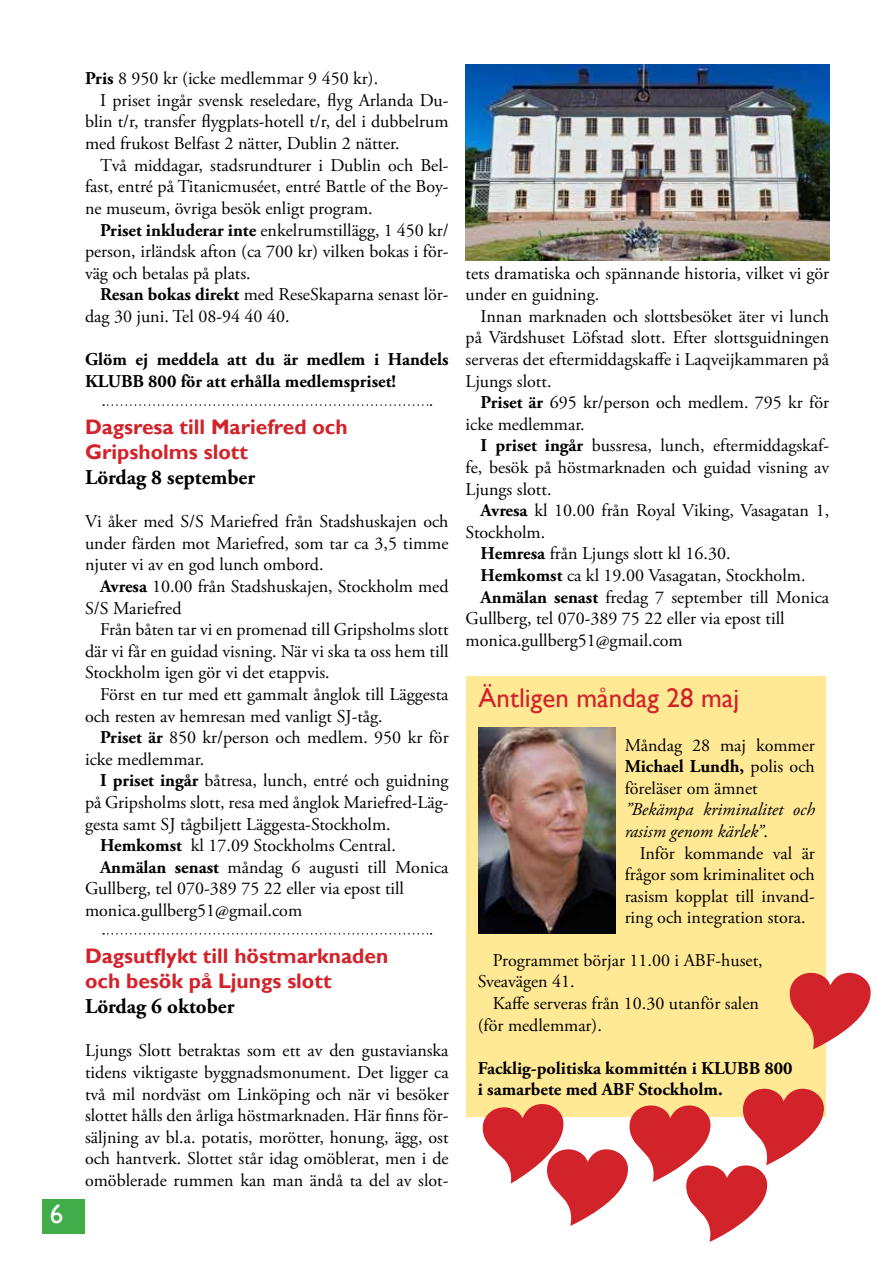
<style>
.page{position:relative;width:893px;height:1263px;background:#fff}
.page>*{position:absolute;margin:0;border:0;box-sizing:border-box;transform-origin:0 0}
.t1{font:27px "Gill Sans";color:#d2232a}
.t2{font:27px "Gill Sans";color:#fff}
.t3{font:700 21px/25.2px "Gill Sans";color:#d2232a}
.t4{font:700 21px "Adobe Garamond Pro";color:#000}
.t5{font:18px/21.6px "Adobe Garamond Pro";color:#000;text-align:justify}
.t6{font:700 18px/21.6px "Adobe Garamond Pro";color:#000}
.t7{font:italic 18px/21.6px "Adobe Garamond Pro";color:#000}
.s1{font-weight:700}
.s2{font-style:normal}
</style>
<div class="page">
<div style="left:43px;top:1199px;width:42px;height:34px;background:#41ad49"></div>
<div style="left:466px;top:676px;width:360px;height:441px;background:#ffe995"></div>
<img style="left:479px;top:727px;width:137px;height:207px">
<img style="left:466px;top:65px;width:363px;height:195px">
<svg style="left:103px;top:404px;width:329px;height:2px"></svg>
<svg style="left:103px;top:933px;width:329px;height:1px"></svg>
<h1 class="t2" style="left:50px;top:1198px;width:15px">6</h1>
<p class="t5" style="left:85px;top:68px;width:295px"><span class="s1">Pris</span> 8 950 kr (icke medlemmar 9 450 kr).</p>
<p class="t5" style="left:100px;top:90px;width:350px">I priset ingår svensk reseledare, flyg Arlanda Du-</p>
<p class="t5" style="left:85px;top:112px;width:365px">blin t/r, transfer flygplats-hotell t/r, del i dubbelrum</p>
<p class="t5" style="left:85px;top:133px;width:316px">med frukost Belfast 2 nätter, Dublin 2 nätter.</p>
<p class="t5" style="left:100px;top:155px;width:350px">Två middagar, stadsrundturer i Dublin och Bel-</p>
<p class="t5" style="left:85px;top:176px;width:365px">fast, entré på Titanicmuséet, entré Battle of the Boy-</p>
<p class="t5" style="left:85px;top:198px;width:289px">ne museum, övriga besök enligt program.</p>
<p class="t5" style="left:100px;top:220px;width:350px"><span class="s1">Priset inkluderar inte</span> enkelrumstillägg, 1 450 kr/</p>
<p class="t5" style="left:85px;top:241px;width:365px">person, irländsk afton (ca 700 kr) vilken bokas i för-</p>
<p class="t5" style="left:85px;top:263px;width:167px">väg och betalas på plats.</p>
<p class="t5" style="left:100px;top:284px;width:350px"><span class="s1">Resan bokas direkt</span> med ReseSkaparna senast lör-</p>
<p class="t5" style="left:85px;top:306px;width:206px">dag 30 juni. Tel 08-94 40 40.</p>
<p class="t6" style="left:85px;top:349px;width:365px">Glöm ej meddela att du är medlem i Handels<br>KLUBB 800 för att erhålla medlemspriset!</p>
<p class="t3" style="left:85px;top:414px;width:264px">Dagsresa till Mariefred och<br>Gripsholms slott</p>
<p class="t4" style="left:85px;top:465px;width:172px">Lördag 8 september</p>
<p class="t5" style="left:85px;top:511px;width:365px">Vi åker med S/S Mariefred från Stadshuskajen och under färden mot Mariefred, som tar ca 3,5 timme njuter vi av en god lunch ombord.</p>
<p class="t5" style="left:85px;top:576px;width:365px;text-indent:15px"><span class="s1">Avresa</span> 10.00 från Stadshuskajen, Stockholm med<br>S/S Mariefred</p>
<p class="t5" style="left:85px;top:619px;width:365px;text-indent:15px">Från båten tar vi en promenad till Gripsholms slott där vi får en guidad visning. När vi ska ta oss hem till Stockholm igen gör vi det etappvis.</p>
<p class="t5" style="left:85px;top:684px;width:365px;text-indent:15px">Först en tur med ett gammalt ånglok till Läggesta och resten av hemresan med vanligt SJ-tåg.</p>
<p class="t5" style="left:85px;top:727px;width:365px;text-indent:15px"><span class="s1">Priset är</span> 850 kr/person och medlem. 950 kr för icke medlemmar.</p>
<p class="t5" style="left:100px;top:770px;width:350px"><span class="s1">I priset ingår</span> båtresa, lunch, entré och guidning</p>
<p class="t5" style="left:85px;top:792px;width:365px">på Gripsholms slott, resa med ånglok Mariefred-Läg-</p>
<p class="t5" style="left:85px;top:814px;width:307px">gesta samt SJ tågbiljett Läggesta-Stockholm.</p>
<p class="t5" style="left:100px;top:835px;width:297px"><span class="s1">Hemkomst</span> kl 17.09 Stockholms Central.</p>
<p class="t5" style="left:100px;top:857px;width:350px"><span class="s1">Anmälan senast</span> måndag 6 augusti till Monica</p>
<p class="t5" style="left:85px;top:878px;width:321px">Gullberg, tel 070-389 75 22 eller via epost till</p>
<p class="t5" style="left:85px;top:900px;width:219px">monica.gullberg51@gmail.com</p>
<p class="t3" style="left:85px;top:944px;width:305px">Dagsutflykt till höstmarknaden och besök på Ljungs slott</p>
<p class="t4" style="left:85px;top:994px;width:151px">Lördag 6 oktober</p>
<p class="t5" style="left:85px;top:1040px;width:365px">Ljungs Slott betraktas som ett av den gustavianska tidens viktigaste byggnadsmonument. Det ligger ca två mil nordväst om Linköping och när vi besöker slottet hålls den årliga höstmarknaden. Här finns för&shy;säljning av bl.a. potatis, morötter, honung, ägg, ost och hantverk. Slottet står idag omöblerat, men i de omöblerade rummen kan man ändå ta del av slot-</p>
<p class="t5" style="left:466px;top:263px;width:365px">tets dramatiska och spännande historia, vilket vi gör under en guidning.</p>
<p class="t5" style="left:466px;top:306px;width:365px;text-indent:15px">Innan marknaden och slottsbesöket äter vi lunch på Värdshuset Löfstad slott. Efter slottsguidningen serveras det eftermiddagskaffe i Laqveijkammaren på Ljungs slott.</p>
<p class="t5" style="left:466px;top:392px;width:365px;text-indent:15px"><span class="s1">Priset är</span> 695 kr/person och medlem. 795 kr för icke medlemmar.</p>
<p class="t5" style="left:466px;top:435px;width:365px;text-indent:15px"><span class="s1">I priset ingår</span> bussresa, lunch, eftermiddagskaf&shy;fe, besök på höstmarknaden och guidad visning av Ljungs slott.</p>
<p class="t5" style="left:481px;top:500px;width:350px"><span class="s1">Avresa</span> kl 10.00 från Royal Viking, Vasagatan 1,</p>
<p class="t5" style="left:466px;top:522px;width:81px">Stockholm.</p>
<p class="t5" style="left:481px;top:543px;width:251px"><span class="s1">Hemresa</span> från Ljungs slott kl 16.30.</p>
<p class="t5" style="left:481px;top:565px;width:326px"><span class="s1">Hemkomst</span> ca kl 19.00 Vasagatan, Stockholm.</p>
<p class="t5" style="left:481px;top:587px;width:350px"><span class="s1">Anmälan senast</span> fredag 7 september till Monica</p>
<p class="t5" style="left:466px;top:608px;width:321px">Gullberg, tel 070-389 75 22 eller via epost till</p>
<p class="t5" style="left:466px;top:630px;width:219px">monica.gullberg51@gmail.com</p>
<h1 class="t1" style="left:479px;top:682px;width:262px">Äntligen måndag 28 maj</h1>
<p class="t5" style="left:625px;top:735px;width:192px">Måndag 28 maj kommer <span class="s1">Michael Lundh,</span> polis och föreläser om ämnet</p>
<p class="t7" style="left:625px;top:799px;width:192px">”Bekämpa kriminalitet och rasism genom kärlek”<span class="s2">.</span></p>
<p class="t5" style="left:625px;top:843px;width:192px;text-indent:15px">Inför kommande val är frågor som kriminalitet och rasism kopplat till invand&shy;ring och integration stora.</p>
<p class="t5" style="left:478px;top:950px;width:286px;text-indent:15px">Programmet börjar 11.00 i ABF-huset,<br>Sveavägen 41.</p>
<p class="t5" style="left:478px;top:993px;width:283px;text-indent:15px">Kaffe serveras från 10.30 utanför salen (för medlemmar).</p>
<p class="t6" style="left:478px;top:1057px;width:316px">Facklig-politiska kommittén i KLUBB 800 i samarbete med ABF Stockholm.</p>
</div>
